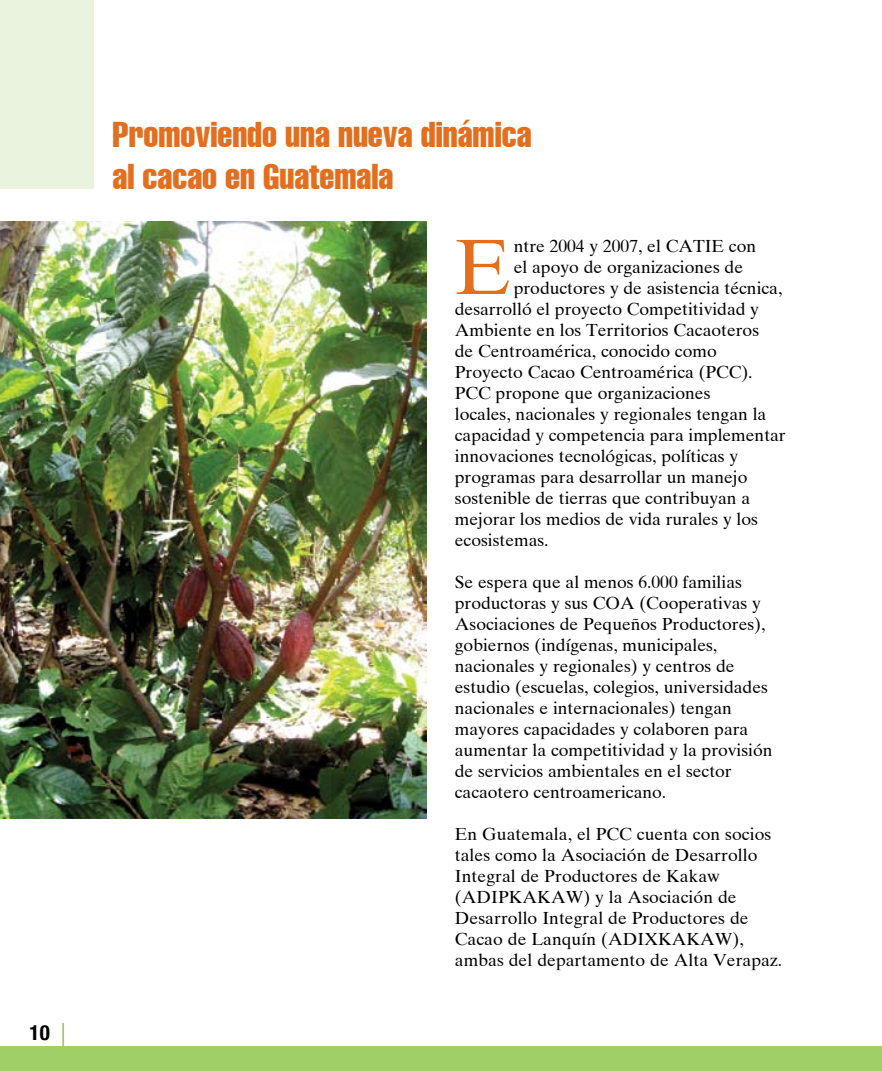
<style>
.page{position:relative;width:882px;height:1071px;background:#fff}
.page>*{position:absolute;margin:0;border:0;box-sizing:border-box;transform-origin:0 0}
.t1{font:78.4px "Times Ten";color:#e36f1e}
.t2{font:extra-condensed 35px/42px "Helvetica";color:#e36f1e}
.t3{font:700 condensed 21px "Helvetica Neue";color:#000}
.t4{font:17.5px/21px "Times Ten";color:#000}
</style>
<div class="page">
<div style="left:0;top:1047px;width:882px;height:24px;background:#a0ce67"></div>
<div style="left:0;top:0;width:94px;height:189px;background:#e9f3dd"></div>
<hr style="left:62px;top:1023px;width:2px;height:33px;background:#a0ce67">
<img style="left:0;top:222px;width:427px;height:597px">
<p class="t3" style="left:30px;top:1020px;width:22px">10</p>
<h2 class="t2" style="left:112px;top:113px;width:421px">Promoviendo una nueva dinámica al cacao en Guatemala</h2>
<h1 class="t1" style="left:455px;top:221px;width:58px">E</h1>
<p class="t4" style="left:514px;top:235px;width:244px">ntre 2004 y 2007, el CATIE con</p>
<p class="t4" style="left:514px;top:256px;width:231px">el apoyo de organizaciones de</p>
<p class="t4" style="left:514px;top:277px;width:270px">productores y de asistencia técnica,</p>
<p class="t4" style="left:455px;top:298px;width:306px">desarrolló el proyecto Competitividad y</p>
<p class="t4" style="left:455px;top:319px;width:306px">Ambiente en los Territorios Cacaoteros</p>
<p class="t4" style="left:455px;top:340px;width:263px">de Centroamérica, conocido como</p>
<p class="t4" style="left:455px;top:361px;width:299px">Proyecto Cacao Centroamérica (PCC).</p>
<p class="t4" style="left:455px;top:382px;width:257px">PCC propone que organizaciones</p>
<p class="t4" style="left:455px;top:403px;width:313px">locales, nacionales y regionales tengan la</p>
<p class="t4" style="left:455px;top:424px;width:332px">capacidad y competencia para implementar</p>
<p class="t4" style="left:455px;top:445px;width:285px">innovaciones tecnológicas, políticas y</p>
<p class="t4" style="left:455px;top:466px;width:294px">programas para desarrollar un manejo</p>
<p class="t4" style="left:455px;top:487px;width:297px">sostenible de tierras que contribuyan a</p>
<p class="t4" style="left:455px;top:508px;width:305px">mejorar los medios de vida rurales y los</p>
<p class="t4" style="left:455px;top:529px;width:95px">ecosistemas.</p>
<p class="t4" style="left:455px;top:571px;width:319px">Se espera que al menos 6.000 familias productoras y sus COA (Cooperativas y Asociaciones de Pequeños Productores), gobiernos (indígenas, municipales, nacionales y regionales) y centros de estudio (escuelas, colegios, universidades nacionales e internacionales) tengan mayores capacidades y colaboren para aumentar la competitividad y la provisión de servicios ambientales en el sector cacaotero centroamericano.</p>
<p class="t4" style="left:455px;top:823px;width:329px">En Guatemala, el PCC cuenta con socios tales como la Asociación de Desarrollo Integral de Productores de Kakaw (ADIPKAKAW) y la Asociación de Desarrollo Integral de Productores de Cacao de Lanquín (ADIXKAKAW), ambas del departamento de Alta Verapaz.</p>
</div>
